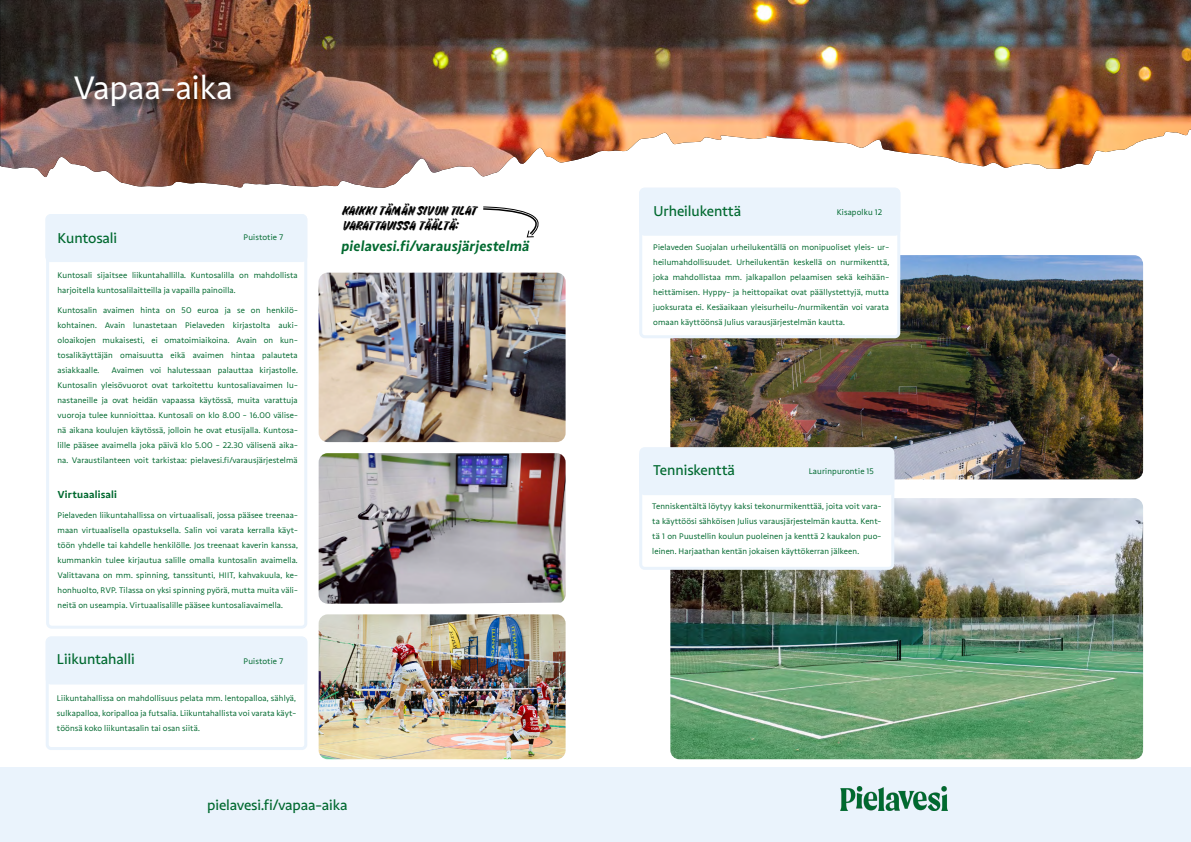
<style>
.page{position:relative;width:1191px;height:842px;background:#fff}
.page>*{position:absolute;margin:0;border:0;box-sizing:border-box;transform-origin:0 0}
.t1{font:32px "Highgate";color:#fff}
.t2{font:500 14px "Highgate";color:#00692f}
.t3{font:italic 700 14px "Highgate";letter-spacing:.02em;color:#00692f}
.t4{font:13px/15.6px "Grocery Brush";letter-spacing:.02em;color:#000}
.t5{font:700 10px "Highgate";letter-spacing:.02em;color:#00692f}
.t6{font:8px/15px "Highgate";letter-spacing:.02em;color:#00692f;text-align:justify}
</style>
<div class="page">
<img style="left:670px;top:255px;width:473px;height:224px">
<img style="left:319px;top:453px;width:246px;height:151px">
<img style="left:319px;top:273px;width:246px;height:169px">
<img style="left:319px;top:614px;width:246px;height:145px">
<div style="left:640px;top:189px;width:258px;height:148px;background:#fff;border-radius:4px"></div>
<div style="left:639px;top:188px;width:261px;height:150px;border:3px solid #eaf3fc;border-radius:4px"></div>
<img style="left:954px;top:0;width:237px;height:169px">
<img style="left:0;top:0;width:954px;height:188px">
<img style="left:670px;top:498px;width:473px;height:261px">
<div style="left:75px;top:74px;width:166px;height:42px;background:#000;opacity:.75"></div>
<div style="left:46px;top:214px;width:261px;height:415px;border:3px solid #eaf3fc;border-radius:4px"></div>
<div style="left:46px;top:636px;width:261px;height:114px;border:3px solid #eaf3fc;border-radius:4px"></div>
<div style="left:47px;top:216px;width:259px;height:45px;background:#eaf3fc;border-radius:4px"></div>
<div style="left:45px;top:214px;width:262px;height:48px;border:3px solid #eaf3fc;border-radius:4px"></div>
<div style="left:47px;top:638px;width:259px;height:45px;background:#eaf3fc;border-radius:4px"></div>
<div style="left:46px;top:636px;width:261px;height:48px;border:3px solid #eaf3fc;border-radius:4px"></div>
<div style="left:640px;top:452px;width:252px;height:116px;background:#fff;border-radius:4px"></div>
<div style="left:639px;top:450px;width:255px;height:120px;border:3px solid #eaf3fc;border-radius:4px"></div>
<div style="left:640px;top:449px;width:252px;height:45px;background:#eaf3fc;border-radius:4px"></div>
<div style="left:639px;top:447px;width:255px;height:48px;border:3px solid #eaf3fc;border-radius:4px"></div>
<div style="left:640px;top:189px;width:258px;height:45px;background:#eaf3fc;border-radius:4px"></div>
<div style="left:639px;top:188px;width:261px;height:48px;border:3px solid #eaf3fc;border-radius:4px"></div>
<svg style="left:483px;top:206px;width:56px;height:32px"></svg>
<div style="left:0;top:767px;width:1191px;height:75px;background:#eaf3fc"></div>
<img style="left:840px;top:787px;width:108px;height:24px">
<h1 class="t1" style="left:73px;top:67px;width:161px">Vapaa-aika</h1>
<h2 class="t2" style="left:57px;top:229px;width:61px">Kuntosali</h2>
<p class="t6" style="left:244px;top:229px;width:41px">Puistotie 7</p>
<p class="t6" style="left:57px;top:268px;width:242px">Kuntosali sijaitsee liikuntahallilla. Kuntosalilla on mahdollista harjoitella kuntosalilaitteilla ja vapailla painoilla.</p>
<p class="t6" style="left:57px;top:303px;width:242px">Kuntosalin avaimen hinta on 50 euroa ja se on henkilö&shy;kohtainen. Avain lunastetaan Pielaveden kirjastolta auki&shy;oloaikojen mukaisesti, ei omatoimiaikoina. Avain on kun&shy;tosalikäyttäjän omaisuutta eikä avaimen hintaa palauteta asiakkaalle.</p>
<p class="t6" style="left:57px;top:363px;width:242px;text-indent:54px">Avaimen voi halutessaan palauttaa kirjastolle.<br>Kuntosalin yleisövuorot ovat tarkoitettu kuntosaliavaimen lu&shy;nastaneille ja ovat heidän vapaassa käytössä, muita varattuja vuoroja tulee kunnioittaa. Kuntosali on klo 8.00 – 16.00 välise&shy;nä aikana koulujen käytössä, jolloin he ovat etusijalla. Kuntosa&shy;lille pääsee avaimella joka päivä klo 5.00 – 22.30 välisenä aika&shy;na. Varaustilanteen voit tarkistaa: pielavesi.fi/varausjärjestelmä</p>
<p class="t5" style="left:57px;top:488px;width:61px">Virtuaalisali</p>
<p class="t6" style="left:57px;top:508px;width:242px">Pielaveden liikuntahallissa on virtuaalisali, jossa pääsee treenaa&shy;maan virtuaalisella opastuksella. Salin voi varata kerralla käyt&shy;töön yhdelle tai kahdelle henkilölle. Jos treenaat kaverin kanssa, kummankin tulee kirjautua salille omalla kuntosalin avaimella.<br>Valittavana on mm. spinning, tanssitunti, HIIT, kahvakuula, ke&shy;honhuolto, RVP. Tilassa on yksi spinning pyörä, mutta muita väli&shy;neitä on useampia. Virtuaalisalille pääsee kuntosaliavaimella.</p>
<h2 class="t2" style="left:57px;top:650px;width:79px">Liikuntahalli</h2>
<p class="t6" style="left:244px;top:654px;width:41px">Puistotie 7</p>
<p class="t6" style="left:57px;top:690px;width:240px">Liikuntahallissa on mahdollisuus pelata mm. lentopalloa, sählyä, sulkapalloa, koripalloa ja futsalia. Liikuntahallista voi varata käyt&shy;töönsä koko liikuntasalin tai osan siitä.</p>
<h3 class="t4" style="left:341px;top:202px;width:136px">KAIKKI TÄMÄN SIVUN TILAT<br>VARATTAVISSA TÄÄLTÄ:</h3>
<h2 class="t3" style="left:341px;top:237px;width:189px">pielavesi.fi/varausjärjestelmä</h2>
<h2 class="t2" style="left:207px;top:796px;width:142px">pielavesi.fi/vapaa-aika</h2>
<h2 class="t2" style="left:653px;top:202px;width:89px">Urheilukenttä</h2>
<p class="t6" style="left:653px;top:240px;width:237px">Pielaveden Suojalan urheilukentällä on monipuoliset yleis- ur&shy;heilumahdollisuudet. Urheilukentän keskellä on nurmikenttä, joka mahdollistaa mm. jalkapallon pelaamisen sekä keihään&shy;heittämisen. Hyppy- ja heittopaikat ovat päällystettyjä, mutta juoksurata ei. Kesäaikaan yleisurheilu-/nurmikentän voi varata omaan käyttöönsä Julius varausjärjestelmän kautta.</p>
<p class="t6" style="left:836px;top:205px;width:47px">Kisapolku 12</p>
<h2 class="t2" style="left:653px;top:461px;width:83px">Tenniskenttä</h2>
<p class="t6" style="left:652px;top:499px;width:231px">Tenniskentältä löytyy kaksi tekonurmikenttää, joita voit vara&shy;ta käyttöösi sähköisen Julius varausjärjestelmän kautta. Kent&shy;tä 1 on Puustellin koulun puoleinen ja kenttä 2 kaukalon puo&shy;leinen. Harjaathan kentän jokaisen käyttökerran jälkeen.</p>
<p class="t6" style="left:809px;top:463px;width:66px">Laurinpurontie 15</p>
</div>
